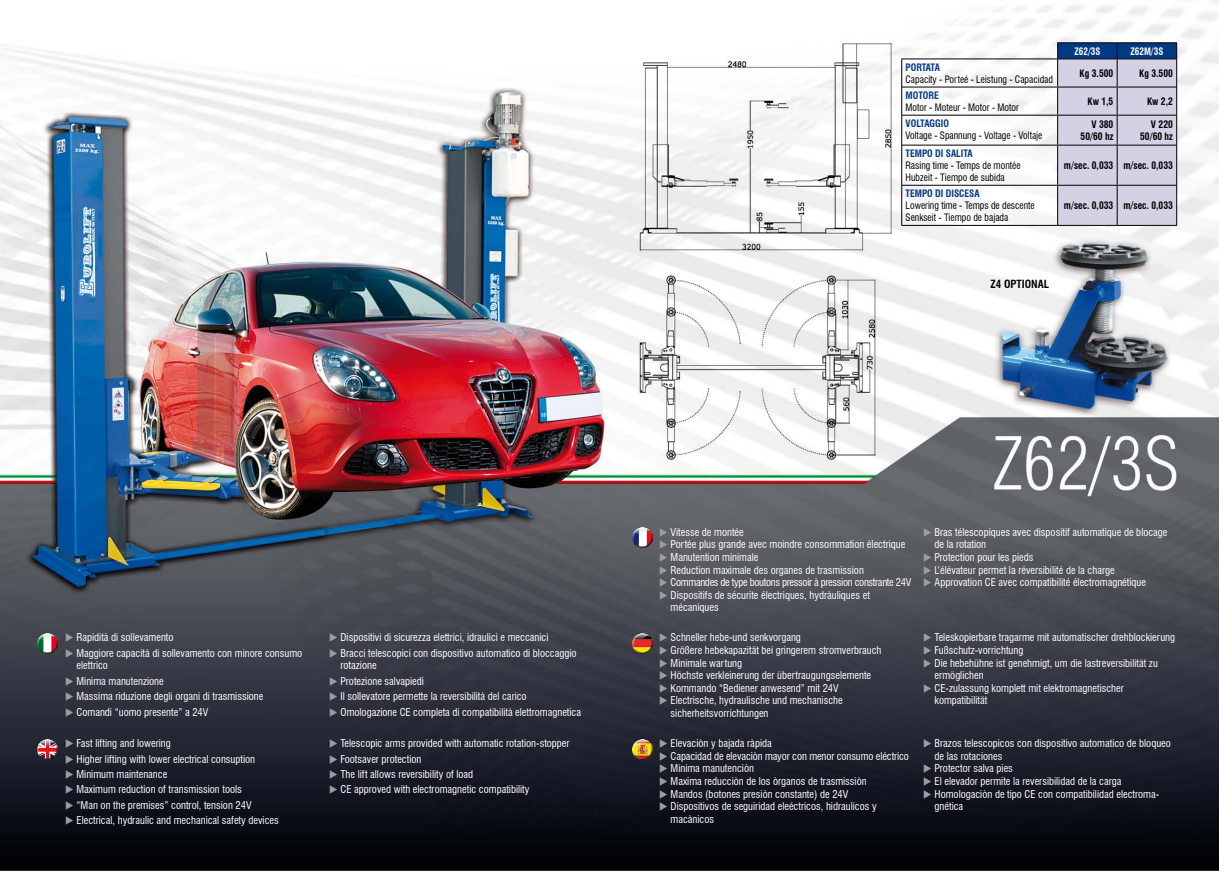
<style>
.page{position:relative;width:1219px;height:871px;background:#fff}
.page>*{position:absolute;margin:0;border:0;box-sizing:border-box;transform-origin:0 0}
.t1{font:700 condensed 11px "Swiss 721 BT";color:#000}
.t2{font:condensed 10.5px/12.6px "Swiss 721 BT";color:#fff}
.t3{font:condensed 10px/12px "Swiss 721 BT";color:#000;scale:.96 1}
.t4{font:700 condensed 10px/12px "Swiss 721 BT";color:#000;text-align:right;scale:.96 1}
.t5{font:700 condensed 10px "Swiss 721 BT";color:#003882;scale:.96 1}
.t6{font:700 condensed 10px "Swiss 721 BT";color:#fff;scale:.91 1}
.t7{font:700 condensed 10px "Swiss 721 BT";letter-spacing:-.03em;color:#003882;scale:.96 1}
</style>
<div class="page">
<img style="left:0;top:0;width:1219px;height:870px">
<hr style="left:902px;top:86px;width:156px;height:1px;background:#000">
<hr style="left:902px;top:115px;width:156px;height:1px;background:#000">
<hr style="left:902px;top:145px;width:156px;height:1px;background:#000">
<hr style="left:902px;top:185px;width:156px;height:1px;background:#000">
<hr style="left:901px;top:59px;width:157px;height:1px;background:#000">
<hr style="left:901px;top:225px;width:157px;height:1px;background:#000">
<hr style="left:1058px;top:225px;width:59px;height:1px;background:#000">
<hr style="left:1117px;top:225px;width:60px;height:1px;background:#000">
<svg style="left:901px;top:59px;width:1px;height:56px"></svg>
<svg style="left:1057px;top:43px;width:120px;height:182px;background:#b5b8ce"></svg>
<hr style="left:901px;top:115px;width:1px;height:30px;background:#000">
<hr style="left:1176px;top:115px;width:1px;height:30px;background:#000">
<hr style="left:901px;top:145px;width:1px;height:40px;background:#000">
<hr style="left:1176px;top:145px;width:1px;height:40px;background:#000">
<hr style="left:901px;top:185px;width:1px;height:40px;background:#000">
<hr style="left:1176px;top:185px;width:1px;height:40px;background:#000">
<img style="left:38px;top:633px;width:20px;height:20px">
<img style="left:633px;top:527px;width:20px;height:20px">
<img style="left:633px;top:633px;width:20px;height:20px">
<img style="left:633px;top:738px;width:20px;height:20px">
<img style="left:38px;top:738px;width:20px;height:20px">
<svg style="left:66px;top:633px;width:7px;height:8px"></svg>
<svg style="left:66px;top:648px;width:7px;height:9px"></svg>
<svg style="left:66px;top:676px;width:7px;height:9px"></svg>
<svg style="left:66px;top:692px;width:7px;height:8px"></svg>
<svg style="left:66px;top:707px;width:7px;height:9px"></svg>
<svg style="left:330px;top:633px;width:7px;height:8px"></svg>
<svg style="left:330px;top:648px;width:7px;height:9px"></svg>
<svg style="left:330px;top:676px;width:7px;height:9px"></svg>
<svg style="left:330px;top:692px;width:7px;height:8px"></svg>
<svg style="left:330px;top:707px;width:7px;height:9px"></svg>
<svg style="left:660px;top:633px;width:7px;height:71px"></svg>
<svg style="left:924px;top:633px;width:7px;height:34px"></svg>
<svg style="left:924px;top:683px;width:7px;height:9px"></svg>
<svg style="left:660px;top:527px;width:7px;height:72px"></svg>
<svg style="left:924px;top:527px;width:7px;height:9px"></svg>
<svg style="left:924px;top:553px;width:7px;height:33px"></svg>
<svg style="left:66px;top:738px;width:7px;height:9px"></svg>
<svg style="left:66px;top:754px;width:7px;height:8px"></svg>
<svg style="left:66px;top:769px;width:7px;height:9px"></svg>
<svg style="left:66px;top:785px;width:7px;height:8px"></svg>
<svg style="left:66px;top:800px;width:7px;height:9px"></svg>
<svg style="left:66px;top:816px;width:7px;height:8px"></svg>
<svg style="left:330px;top:738px;width:7px;height:9px"></svg>
<svg style="left:330px;top:754px;width:7px;height:8px"></svg>
<svg style="left:330px;top:769px;width:7px;height:9px"></svg>
<svg style="left:330px;top:785px;width:7px;height:8px"></svg>
<svg style="left:660px;top:738px;width:7px;height:72px"></svg>
<svg style="left:924px;top:738px;width:7px;height:9px"></svg>
<svg style="left:924px;top:764px;width:7px;height:33px"></svg>
<p class="t7" style="left:905px;top:61px;width:37px">PORTATA</p>
<p class="t3" style="left:905px;top:73px;width:155px">Capacity - Porteé - Leistung - Capacidad</p>
<p class="t5" style="left:905px;top:89px;width:36px">MOTORE</p>
<p class="t3" style="left:905px;top:101px;width:120px">Motor - Moteur - Motor - Motor</p>
<p class="t6" style="left:1074px;top:45px;width:30px">Z62/3S</p>
<p class="t6" style="left:1130px;top:45px;width:38px">Z62M/3S</p>
<p class="t4" style="left:1080px;top:67px;width:37px">Kg 3.500</p>
<p class="t4" style="left:1139px;top:67px;width:37px">Kg 3.500</p>
<p class="t4" style="left:1087px;top:95px;width:28px">Kw 1,5</p>
<p class="t4" style="left:1147px;top:95px;width:28px">Kw 2,2</p>
<p class="t5" style="left:905px;top:117px;width:47px">VOLTAGGIO</p>
<p class="t3" style="left:905px;top:129px;width:144px">Voltage - Spannung - Voltage - Voltaje</p>
<p class="t4" style="left:1081px;top:118px;width:36px">V 380<br>50/60 hz</p>
<p class="t4" style="left:1140px;top:118px;width:36px">V 220<br>50/60 hz</p>
<p class="t5" style="left:905px;top:147px;width:72px">TEMPO DI SALITA</p>
<p class="t3" style="left:905px;top:159px;width:121px">Rasing time - Temps de montée<br>Hubzeit - Tiempo de subida</p>
<p class="t4" style="left:1064px;top:159px;width:115px">m/sec. 0,033 m/sec. 0,033</p>
<p class="t5" style="left:905px;top:187px;width:79px">TEMPO DI DISCESA</p>
<p class="t3" style="left:905px;top:199px;width:136px">Lowering time - Temps de descente<br>Senkseit - Tiempo de bajada</p>
<p class="t4" style="left:1064px;top:199px;width:115px">m/sec. 0,033 m/sec. 0,033</p>
<p class="t1" style="left:990px;top:277px;width:60px">Z4 OPTIONAL</p>
<p class="t2" style="left:77px;top:629px;width:227px;line-height:15.4px">Rapidità di sollevamento<br>Maggiore capacità di sollevamento con minore consumo</p>
<p class="t2" style="left:77px;top:657px;width:188px;line-height:15.4px">elettrico<br>Minima manutenzione<br>Massima riduzione degli organi di trasmissione<br>Comandi “uomo presente” a 24V</p>
<p class="t2" style="left:340px;top:629px;width:238px;line-height:15.4px">Dispositivi di sicurezza elettrici, idraulici e meccanici<br>Bracci telescopici con dispositivo automatico di bloccaggio</p>
<p class="t2" style="left:340px;top:657px;width:242px;line-height:15.4px">rotazione<br>Protezione salvapiedi<br>Il sollevatore permette la reversibilità del carico Omologazione CE completa di compatibilità elettromagnetica</p>
<p class="t2" style="left:671px;top:525px;width:242px">Vitesse de montée<br>Portée plus grande avec moindre consommation électrique Manutention minimale<br>Reduction maximale des organes de trasmission Commandes de type boutons pressoir à pression constrante 24V Dispositifs de sécurite électriques, hydràuliques et mécaniques</p>
<p class="t2" style="left:934px;top:525px;width:235px">Bras télescopiques avec dispositif automatique de blocage de la rotation<br>Protection pour les pieds<br>L’élévateur permet la réversibilité de la charge<br>Approvation CE avec compatibilité électromagnétique</p>
<p class="t2" style="left:671px;top:631px;width:212px">Schneller hebe-und senkvorgang<br>Größere hebekapazität bei gringerem stromverbrauch Minimale wartung<br>Höchste verkleinerung der übertraugungselemente Kommando “Bediener anwesend” mit 24V Electrische, hydraulische und mechanische sicherheitsvorrichtungen</p>
<p class="t2" style="left:934px;top:631px;width:242px">Teleskopierbare tragarme mit automatischer drehblockierung Fußschutz-vorrichtung<br>Die hebehühne ist genehmigt, um die lastreversibilität zu ermöglichen<br>CE-zulassung komplett mit elektromagnetischer kompatibilität</p>
<p class="t2" style="left:77px;top:735px;width:204px;line-height:15.4px">Fast lifting and lowering<br>Higher lifting with lower electrical consuption Minimum maintenance<br>Maximum reduction of transmission tools<br>“Man on the premises” control, tension 24V Electrical, hydraulic and mechanical safety devices</p>
<p class="t2" style="left:340px;top:735px;width:231px;line-height:15.4px">Telescopic arms provided with automatic rotation-stopper Footsaver protection<br>The lift allows reversibility of load<br>CE approved with electromagnetic compatibility</p>
<p class="t2" style="left:671px;top:736px;width:240px">Elevaciòn y bajada ràpida<br>Capacidad de elevaciòn mayor con menor consumo eléctrico Minima manutenciòn<br>Maxima reducciòn de los òrganos de trasmissiòn<br>Mandos (botones presiòn constante) de 24V<br>Dispositivos de seguiridad eleéctricos, hidraulicos y macànicos</p>
<p class="t2" style="left:934px;top:736px;width:238px">Brazos telescopicos con dispositivo automatico de bloqueo de las rotaciones<br>Protector salva pies<br>El elevador permite la reversibilidad de la carga Homologaciòn de tipo CE con compatibilidad electroma&shy;gnética</p>
</div>
